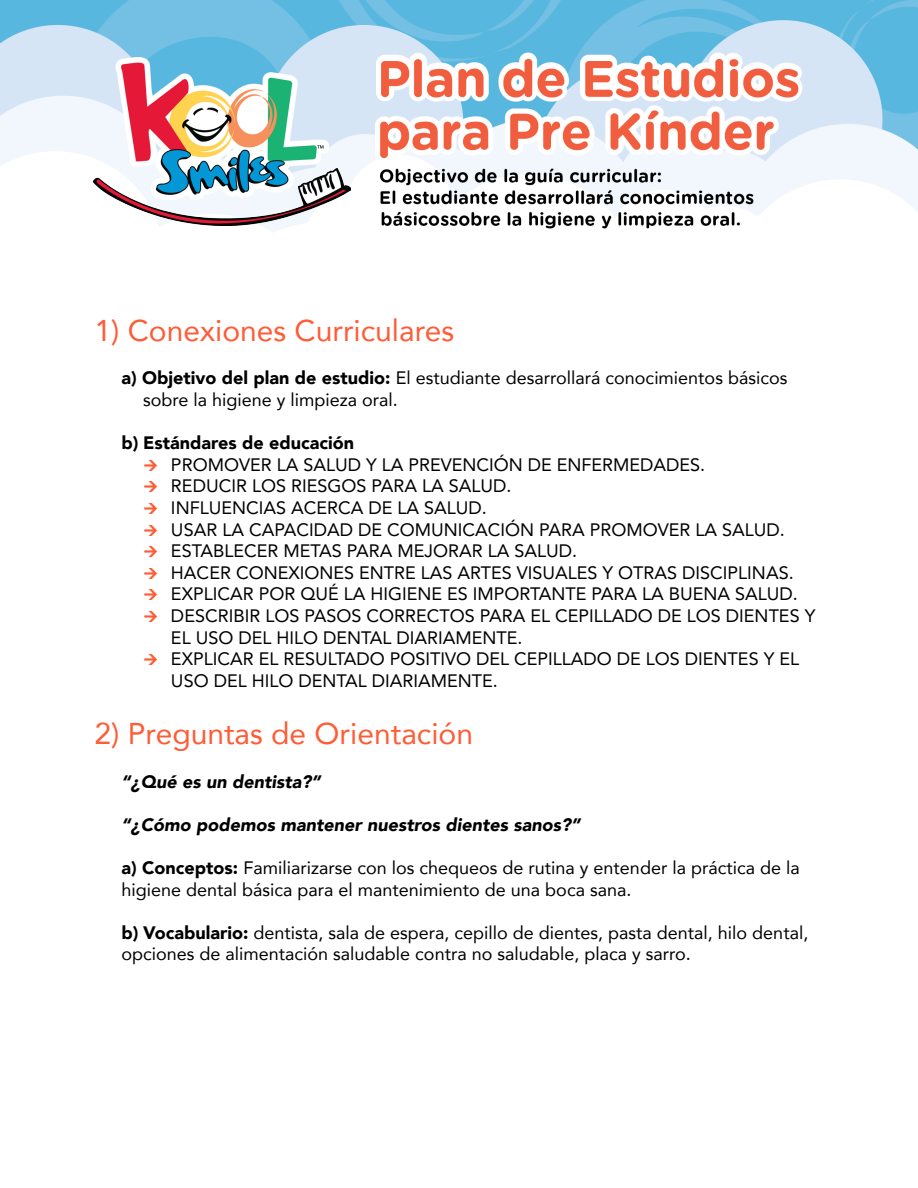
<style>
.page{position:relative;width:918px;height:1188px;background:#fff}
.page>*{position:absolute;margin:0;border:0;box-sizing:border-box;transform-origin:0 0}
.t1{font:30px "Avenir";color:#ff5b35}
.t2{font:18px/21.6px "Avenir";color:#000}
.t3{font:italic 900 18px "Avenir";color:#000}
.t4{font:900 18px "Avenir";color:#000}
.s1{font-weight:900}
</style>
<div class="page">
<img style="left:0;top:0;width:918px;height:232px">
<img style="left:93px;top:57px;width:258px;height:169px">
<h1 class="t1" style="left:94px;top:307px;width:361px">1) Conexiones Curriculares</h1>
<p class="t2" style="left:143px;top:367px;width:646px;text-indent:-22px"><span class="s1">a) Objetivo del plan de estudio:</span> El estudiante desarrollará conocimientos básicos sobre la higiene y limpieza oral.</p>
<p class="t4" style="left:122px;top:428px;width:234px">b) Estándares de educación</p>
<p class="t2" style="left:171px;top:453px;width:646px">PROMOVER LA SALUD Y LA PREVENCIÓN DE ENFERMEDADES.<br>REDUCIR LOS RIESGOS PARA LA SALUD.<br>INFLUENCIAS ACERCA DE LA SALUD.<br>USAR LA CAPACIDAD DE COMUNICACIÓN PARA PROMOVER LA SALUD.<br>ESTABLECER METAS PARA MEJORAR LA SALUD.<br>HACER CONEXIONES ENTRE LAS ARTES VISUALES Y OTRAS DISCIPLINAS.<br>EXPLICAR POR QUÉ LA HIGIENE ES IMPORTANTE PARA LA BUENA SALUD.<br>DESCRIBIR LOS PASOS CORRECTOS PARA EL CEPILLADO DE LOS DIENTES Y EL USO DEL HILO DENTAL DIARIAMENTE.<br>EXPLICAR EL RESULTADO POSITIVO DEL CEPILLADO DE LOS DIENTES Y EL USO DEL HILO DENTAL DIARIAMENTE.</p>
<h1 class="t1" style="left:94px;top:710px;width:380px">2) Preguntas de Orientación</h1>
<p class="t3" style="left:122px;top:766px;width:201px">“¿Qué es un dentista?”</p>
<p class="t3" style="left:122px;top:810px;width:460px">“¿Cómo podemos mantener nuestros dientes sanos?”</p>
<p class="t2" style="left:122px;top:856px;width:680px"><span class="s1">a) Conceptos:</span> Familiarizarse con los chequeos de rutina y entender la práctica de la higiene dental básica para el mantenimiento de una boca sana.</p>
<p class="t2" style="left:122px;top:921px;width:688px"><span class="s1">b) Vocabulario:</span> dentista, sala de espera, cepillo de dientes, pasta dental, hilo dental, opciones de alimentación saludable contra no saludable, placa y sarro.</p>
</div>
